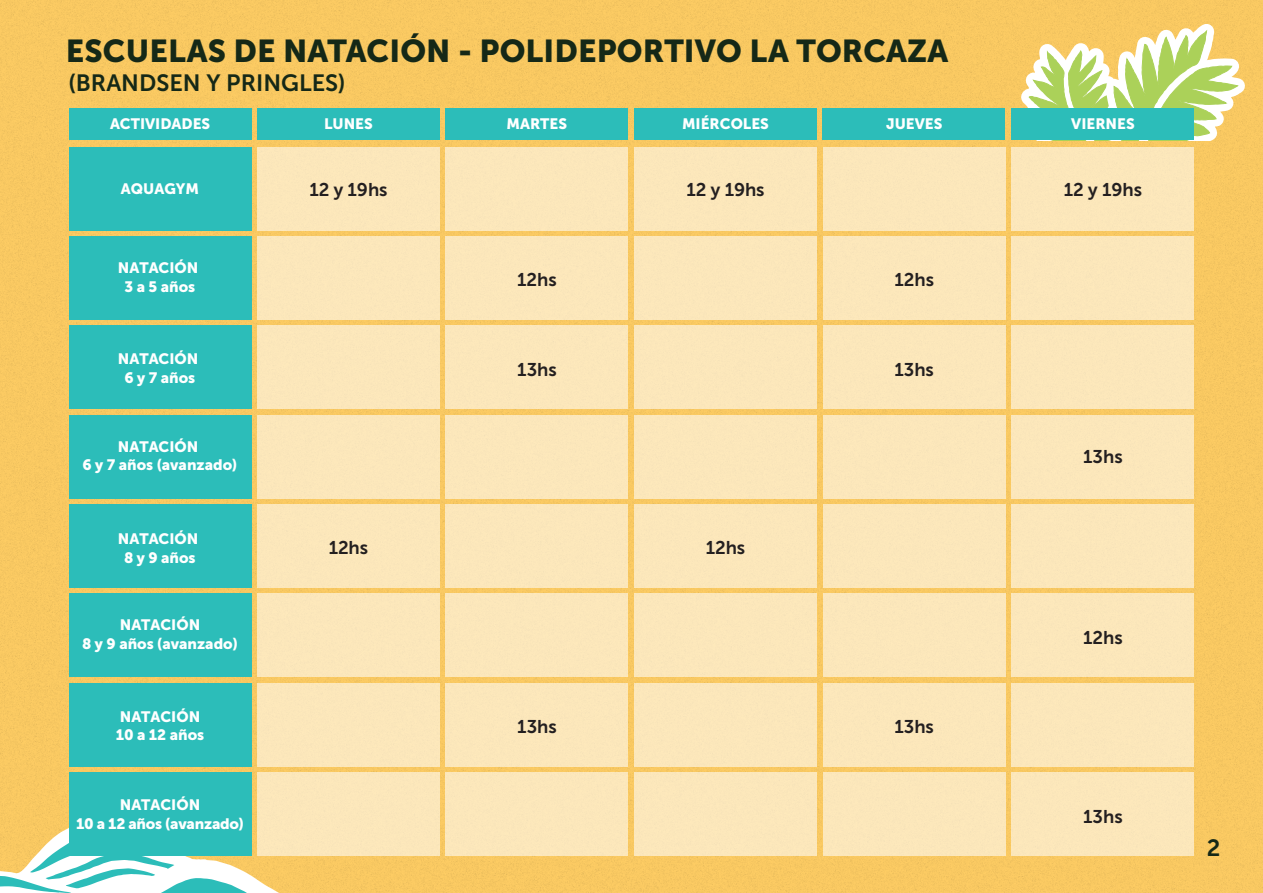
<style>
.page{position:relative;width:1263px;height:893px;background:#f9c961}
.page>*{position:absolute;margin:0;border:0;box-sizing:border-box;transform-origin:0 0}
.t1{font:31.5px "Museo Sans 900";letter-spacing:.005em;color:#152817}
.t2{font:23.4px "Museo Sans 700";color:#152817}
.t3{font:18.45px "Museo Sans 700";letter-spacing:-.005em;color:#231f20}
.t4{font:15px/18.9px "Museo Sans 900";color:#fff;text-align:center}
</style>
<div class="page">
<svg style="left:0;top:817px;width:349px;height:76px"></svg>
<svg style="left:1011px;top:0;width:252px;height:140px"></svg>
<div style="left:69px;top:108px;width:182px;height:32px;background:#2cbdb9"></div>
<div style="left:257px;top:147px;width:183px;height:83px;background:#fce7ba"></div>
<div style="left:445px;top:147px;width:183px;height:83px;background:#fce7ba"></div>
<div style="left:634px;top:147px;width:183px;height:83px;background:#fbe7ba"></div>
<div style="left:823px;top:147px;width:183px;height:83px;background:#fce7ba"></div>
<div style="left:1011px;top:147px;width:183px;height:83px;background:#fce7ba"></div>
<div style="left:257px;top:236px;width:183px;height:84px;background:#fce7ba"></div>
<div style="left:445px;top:236px;width:183px;height:84px;background:#fce7ba"></div>
<div style="left:634px;top:236px;width:183px;height:84px;background:#fce7ba"></div>
<div style="left:823px;top:236px;width:183px;height:84px;background:#fce7ba"></div>
<div style="left:1011px;top:236px;width:183px;height:84px;background:#fce7ba"></div>
<div style="left:257px;top:326px;width:183px;height:83px;background:#fce7ba"></div>
<div style="left:445px;top:326px;width:183px;height:83px;background:#fce7ba"></div>
<div style="left:634px;top:326px;width:183px;height:83px;background:#fce7ba"></div>
<div style="left:823px;top:326px;width:183px;height:83px;background:#fce7ba"></div>
<div style="left:1011px;top:326px;width:183px;height:83px;background:#fce7ba"></div>
<div style="left:257px;top:415px;width:183px;height:83px;background:#fce7ba"></div>
<div style="left:445px;top:415px;width:183px;height:83px;background:#fce7ba"></div>
<div style="left:634px;top:415px;width:183px;height:83px;background:#fce7ba"></div>
<div style="left:823px;top:415px;width:183px;height:83px;background:#fce7ba"></div>
<div style="left:1011px;top:415px;width:183px;height:83px;background:#fce7ba"></div>
<div style="left:257px;top:504px;width:183px;height:84px;background:#fce7ba"></div>
<div style="left:445px;top:504px;width:183px;height:84px;background:#fce7ba"></div>
<div style="left:634px;top:504px;width:183px;height:84px;background:#fce7ba"></div>
<div style="left:823px;top:504px;width:183px;height:84px;background:#fce7ba"></div>
<div style="left:1011px;top:504px;width:183px;height:84px;background:#fce7ba"></div>
<div style="left:257px;top:593px;width:183px;height:84px;background:#fce7ba"></div>
<div style="left:445px;top:593px;width:183px;height:84px;background:#fce7ba"></div>
<div style="left:634px;top:593px;width:183px;height:84px;background:#fce7ba"></div>
<div style="left:823px;top:593px;width:183px;height:84px;background:#fce7ba"></div>
<div style="left:1011px;top:593px;width:183px;height:84px;background:#fce7ba"></div>
<div style="left:257px;top:683px;width:183px;height:83px;background:#fce7ba"></div>
<div style="left:445px;top:683px;width:183px;height:83px;background:#fce7ba"></div>
<div style="left:634px;top:683px;width:183px;height:83px;background:#fce7ba"></div>
<div style="left:823px;top:683px;width:183px;height:83px;background:#fce7ba"></div>
<div style="left:1011px;top:683px;width:183px;height:83px;background:#fce7ba"></div>
<div style="left:257px;top:108px;width:183px;height:32px;background:#2cbdb9"></div>
<div style="left:445px;top:108px;width:183px;height:32px;background:#2cbdb9"></div>
<div style="left:634px;top:108px;width:183px;height:32px;background:#2cbdb9"></div>
<div style="left:822px;top:108px;width:183px;height:32px;background:#2cbdb9"></div>
<div style="left:1011px;top:108px;width:183px;height:32px;background:#2cbdb9"></div>
<div style="left:69px;top:147px;width:182px;height:83px;background:#2cbdb9"></div>
<div style="left:69px;top:236px;width:182px;height:84px;background:#2cbdb9"></div>
<div style="left:69px;top:326px;width:182px;height:83px;background:#2cbdb9"></div>
<div style="left:69px;top:415px;width:182px;height:83px;background:#2cbdb9"></div>
<div style="left:69px;top:504px;width:182px;height:84px;background:#2cbdb9"></div>
<div style="left:69px;top:593px;width:182px;height:84px;background:#2cbdb9"></div>
<div style="left:69px;top:683px;width:182px;height:83px;background:#2cbdb9"></div>
<div style="left:257px;top:772px;width:183px;height:84px;background:#fce7ba"></div>
<div style="left:445px;top:772px;width:183px;height:84px;background:#fce7ba"></div>
<div style="left:634px;top:772px;width:183px;height:84px;background:#fce7ba"></div>
<div style="left:823px;top:772px;width:183px;height:84px;background:#fbe7ba"></div>
<div style="left:1011px;top:772px;width:183px;height:84px;background:#fce7ba"></div>
<div style="left:69px;top:772px;width:182px;height:84px;background:#2cbdb9"></div>
<h1 class="t1" style="left:66px;top:33px;width:884px">ESCUELAS DE NATACIÓN - POLIDEPORTIVO LA TORCAZA</h1>
<h2 class="t2" style="left:69px;top:70px;width:278px">(BRANDSEN Y PRINGLES)</h2>
<p class="t4" style="left:110px;top:114px;width:102px">ACTIVIDADES</p>
<p class="t4" style="left:324px;top:114px;width:50px">LUNES</p>
<p class="t4" style="left:506px;top:114px;width:62px">MARTES</p>
<p class="t4" style="left:682px;top:115px;width:88px">MIÉRCOLES</p>
<p class="t4" style="left:886px;top:114px;width:58px">JUEVES</p>
<p class="t4" style="left:1071px;top:114px;width:65px">VIERNES</p>
<p class="t4" style="left:121px;top:179px;width:80px">AQUAGYM</p>
<p class="t4" style="left:118px;top:258px;width:82px">NATACIÓN<br>3 a 5 años</p>
<p class="t4" style="left:118px;top:350px;width:82px">NATACIÓN<br>6 y 7 años</p>
<p class="t4" style="left:82px;top:437px;width:156px">NATACIÓN<br>6 y 7 años (avanzado)</p>
<p class="t4" style="left:118px;top:529px;width:82px">NATACIÓN<br>8 y 9 años</p>
<p class="t4" style="left:82px;top:615px;width:157px">NATACIÓN<br>8 y 9 años (avanzado)</p>
<p class="t4" style="left:116px;top:707px;width:90px;text-align:left">NATACIÓN<br>10 a 12 años</p>
<p class="t4" style="left:76px;top:795px;width:169px">NATACIÓN<br>10 a 12 años (avanzado)</p>
<p class="t3" style="left:309px;top:179px;width:80px">12 y 19hs</p>
<p class="t3" style="left:686px;top:179px;width:80px">12 y 19hs</p>
<p class="t3" style="left:517px;top:269px;width:41px">12hs</p>
<p class="t3" style="left:894px;top:269px;width:41px">12hs</p>
<p class="t3" style="left:517px;top:359px;width:41px">13hs</p>
<p class="t3" style="left:329px;top:538px;width:41px">12hs</p>
<p class="t3" style="left:706px;top:538px;width:41px">12hs</p>
<p class="t3" style="left:894px;top:359px;width:41px">13hs</p>
<p class="t3" style="left:517px;top:716px;width:41px">13hs</p>
<p class="t3" style="left:894px;top:716px;width:41px">13hs</p>
<p class="t3" style="left:1064px;top:179px;width:80px">12 y 19hs</p>
<p class="t3" style="left:1083px;top:446px;width:41px">13hs</p>
<p class="t3" style="left:1083px;top:627px;width:41px">12hs</p>
<p class="t3" style="left:1083px;top:806px;width:41px">13hs</p>
<h2 class="t2" style="left:1207px;top:834px;width:15px">2</h2>
</div>
